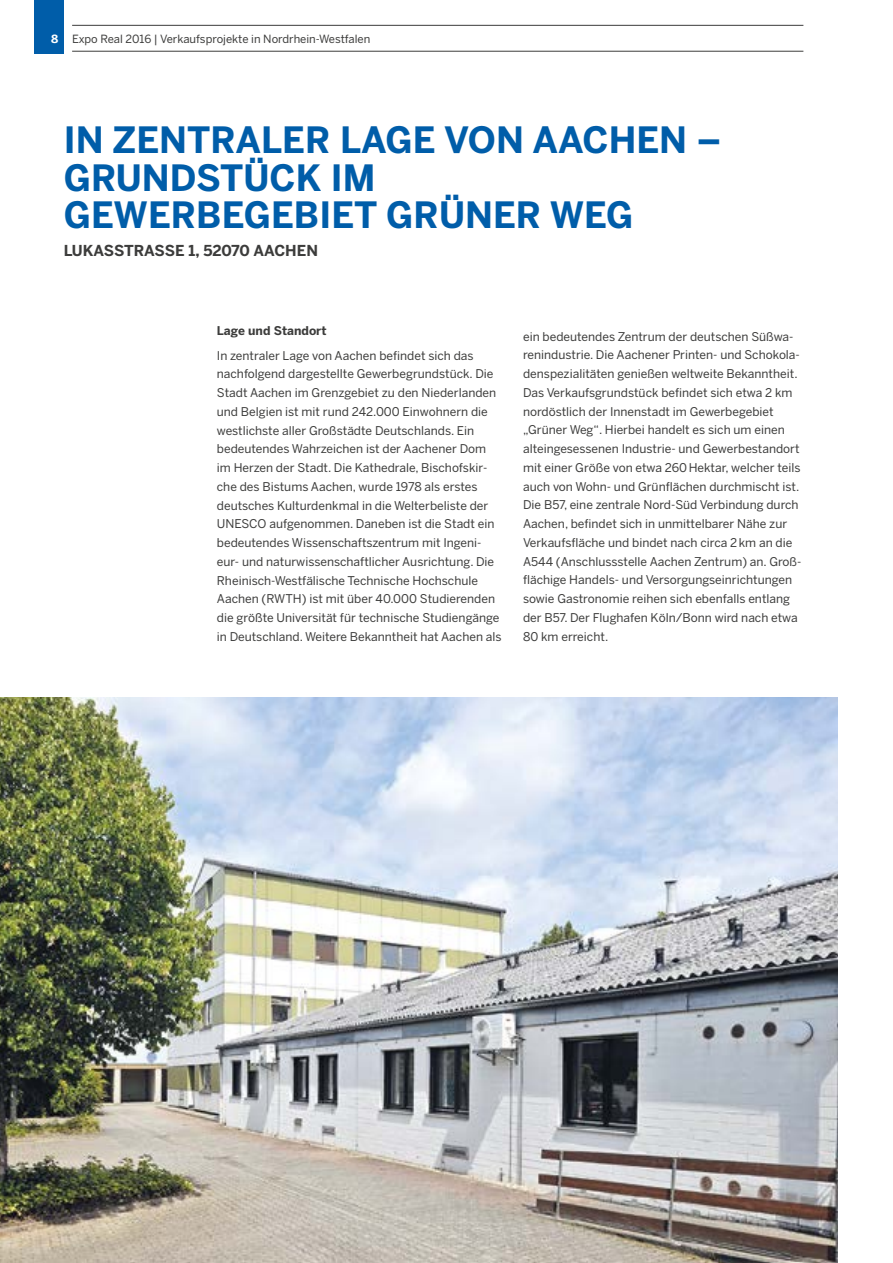
<style>
.page{position:relative;width:893px;height:1263px;background:#fff}
.page>*{position:absolute;margin:0;border:0;box-sizing:border-box;transform-origin:0 0}
.t1{font:700 36px/37.5px "Benton Sans";color:#005da9}
.t2{font:700 15px "Benton Sans";letter-spacing:-.01em;color:#3c3c3b}
.t3{font:12px/18.8px "Benton Sans";color:#3c3c3b}
.t4{font:700 12px "Benton Sans";color:#3c3c3b}
.t5{font:11.25px "Benton Sans";color:#3c3c3b}
.s1{font-weight:700;color:#fff}
</style>
<div class="page">
<div style="left:34px;top:0;width:30px;height:54px;background:#005da9"></div>
<hr style="left:72px;top:25px;width:731px;height:1px;background:#3c3c3b">
<hr style="left:72px;top:51px;width:731px;height:1px;background:#3c3c3b">
<img style="left:0;top:697px;width:838px;height:566px">
<p class="t5" style="left:51px;top:32px;width:321px"><span class="s1">8</span> Expo Real 2016 | Verkaufsprojekte in Nordrhein-Westfalen</p>
<h1 class="t1" style="left:64px;top:121px;width:659px">IN ZENTRALER LAGE VON AACHEN –<br>GRUNDSTÜCK IM<br>GEWERBEGEBIET GRÜNER WEG</h1>
<p class="t2" style="left:64px;top:242px;width:256px">LUKASSTRASSE 1, 52070 AACHEN</p>
<p class="t4" style="left:217px;top:324px;width:111px">Lage und Standort</p>
<p class="t3" style="left:217px;top:346px;width:286px">In zentraler Lage von Aachen befindet sich das nachfolgend dargestellte Gewerbegrundstück. Die Stadt Aachen im Grenzgebiet zu den Niederlanden und Belgien ist mit rund 242.000 Einwohnern die westlichste aller Großstädte Deutschlands. Ein bedeutendes Wahrzeichen ist der Aachener Dom im Herzen der Stadt. Die Kathedrale, Bischofskir&shy;che des Bistums Aachen, wurde 1978 als erstes deutsches Kulturdenkmal in die Welterbeliste der UNESCO aufgenommen. Daneben ist die Stadt ein bedeutendes Wissenschaftszentrum mit Ingeni&shy;eur- und naturwissenschaftlicher Ausrichtung. Die Rheinisch-Westfälische Technische Hochschule Aachen (RWTH) ist mit über 40.000 Studierenden die größte Universität für technische Studiengänge in Deutschland. Weitere Bekanntheit hat Aachen als</p>
<p class="t3" style="left:523px;top:327px;width:280px">ein bedeutendes Zentrum der deutschen Süßwa&shy;renindustrie. Die Aachener Printen- und Schokola&shy;denspezialitäten genießen weltweite Bekanntheit.<br>Das Verkaufsgrundstück befindet sich etwa 2 km nordöstlich der Innenstadt im Gewerbegebiet „Grüner Weg“. Hierbei handelt es sich um einen alteingesessenen Industrie- und Gewerbestandort mit einer Größe von etwa 260Hektar, welcher teils auch von Wohn- und Grünflächen durchmischt ist.<br>Die B57, eine zentrale Nord-Süd Verbindung durch Aachen, befindet sich in unmittelbarer Nähe zur Verkaufsfläche und bindet nach circa 2km an die A544 (Anschlussstelle Aachen Zentrum) an. Groß&shy;flächige Handels- und Versorgungseinrichtungen sowie Gastronomie reihen sich ebenfalls entlang der B57. Der Flughafen Köln/Bonn wird nach etwa 80 km erreicht.</p>
</div>
